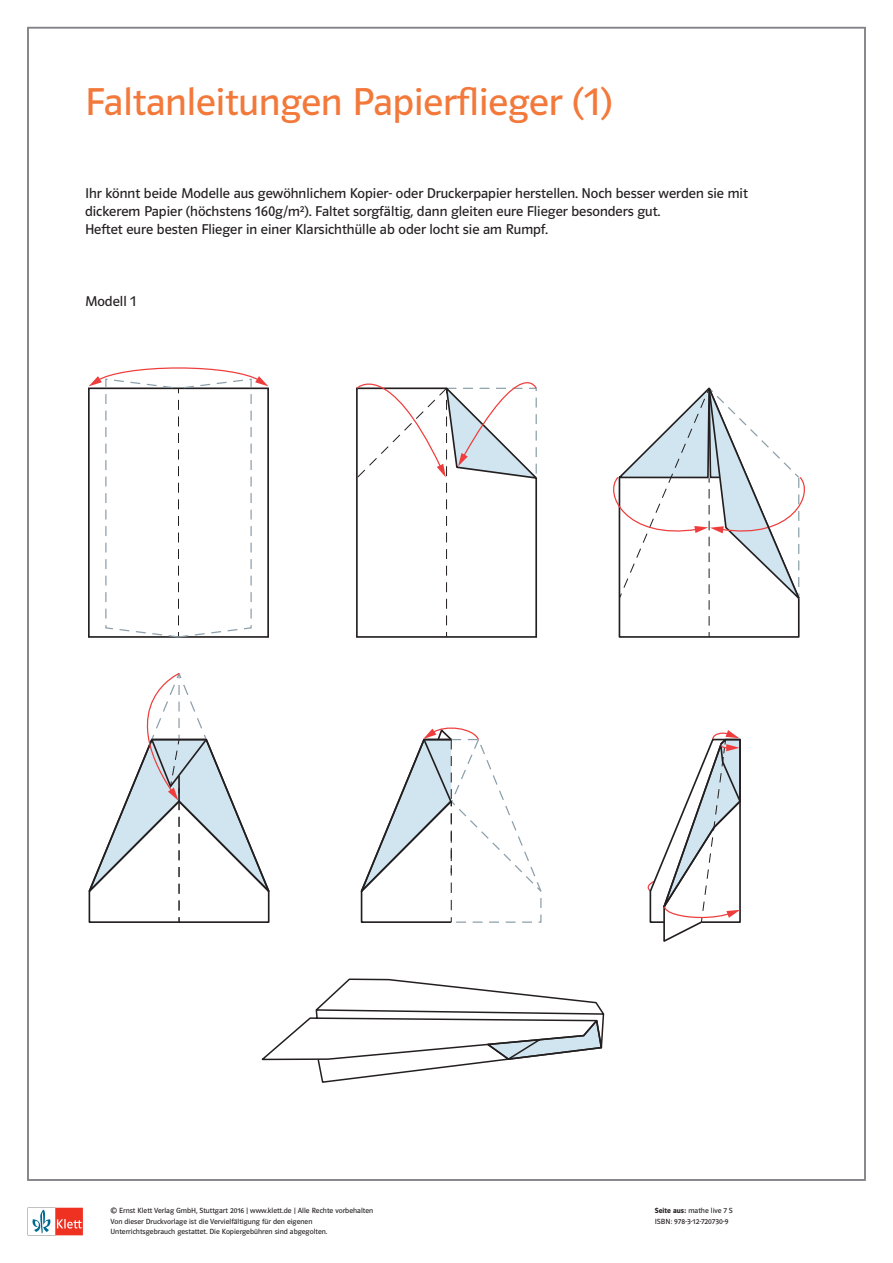
<style>
.page{position:relative;width:893px;height:1263px;background:#fff}
.page>*{position:absolute;margin:0;border:0;box-sizing:border-box;transform-origin:0 0}
.t1{font:39px "Polo MA11 K Buch";color:#f3793b}
.ml_Text{font:14.25px/18px "Polo MA11 K Buch";color:#231f20}
.t2{font:7.5px/10.1px "Polo ST11 K Buch";color:#231f20}
.s1{font-family:"Polo ST11 K Hfett"}
</style>
<div class="page">
<svg style="left:32px;top:1208px;width:51px;height:27px"></svg>
<svg style="left:89px;top:367px;width:179px;height:271px"></svg>
<svg style="left:356px;top:382px;width:182px;height:255px"></svg>
<svg style="left:618px;top:626px;width:182px;height:12px"></svg>
<svg style="left:613px;top:387px;width:192px;height:239px"></svg>
<svg style="left:88px;top:673px;width:182px;height:250px"></svg>
<svg style="left:360px;top:728px;width:76px;height:195px"></svg>
<svg style="left:436px;top:727px;width:264px;height:215px"></svg>
<svg style="left:261px;top:978px;width:344px;height:105px"></svg>
<svg style="left:647px;top:730px;width:94px;height:194px"></svg>
<p class="t1" style="left:85px;top:81px;width:529px">Faltanleitungen Papierflieger (1)</p>
<p class="ml_Text" style="left:85px;top:184px;width:664px">Ihr könnt beide Modelle aus gewöhnlichem Kopier- oder Druckerpapier herstellen. Noch besser werden sie mit dickerem Papier (höchstens 160g/m²). Faltet sorgfältig, dann gleiten eure Flieger besonders gut.</p>
<p class="ml_Text" style="left:85px;top:220px;width:464px">Heftet eure besten Flieger in einer Klarsichthülle ab oder locht sie am Rumpf.</p>
<p class="ml_Text" style="left:85px;top:292px;width:53px">Modell 1</p>
<p class="t2" style="left:111px;top:1206px;width:264px">© Ernst Klett Verlag GmbH, Stuttgart 2016 | www.klett.de | Alle Rechte vorbehalten<br>Von dieser Druckvorlage ist die Vervielfältigung für den eigenen<br>Unterrichtsgebrauch gestattet. Die Kopiergebühren sind abgegolten.</p>
<p class="t2" style="left:655px;top:1206px;width:79px"><span class="s1">Seite aus:</span> mathe live 7 S<br>ISBN: 978-3-12-720730-9</p>
</div>
